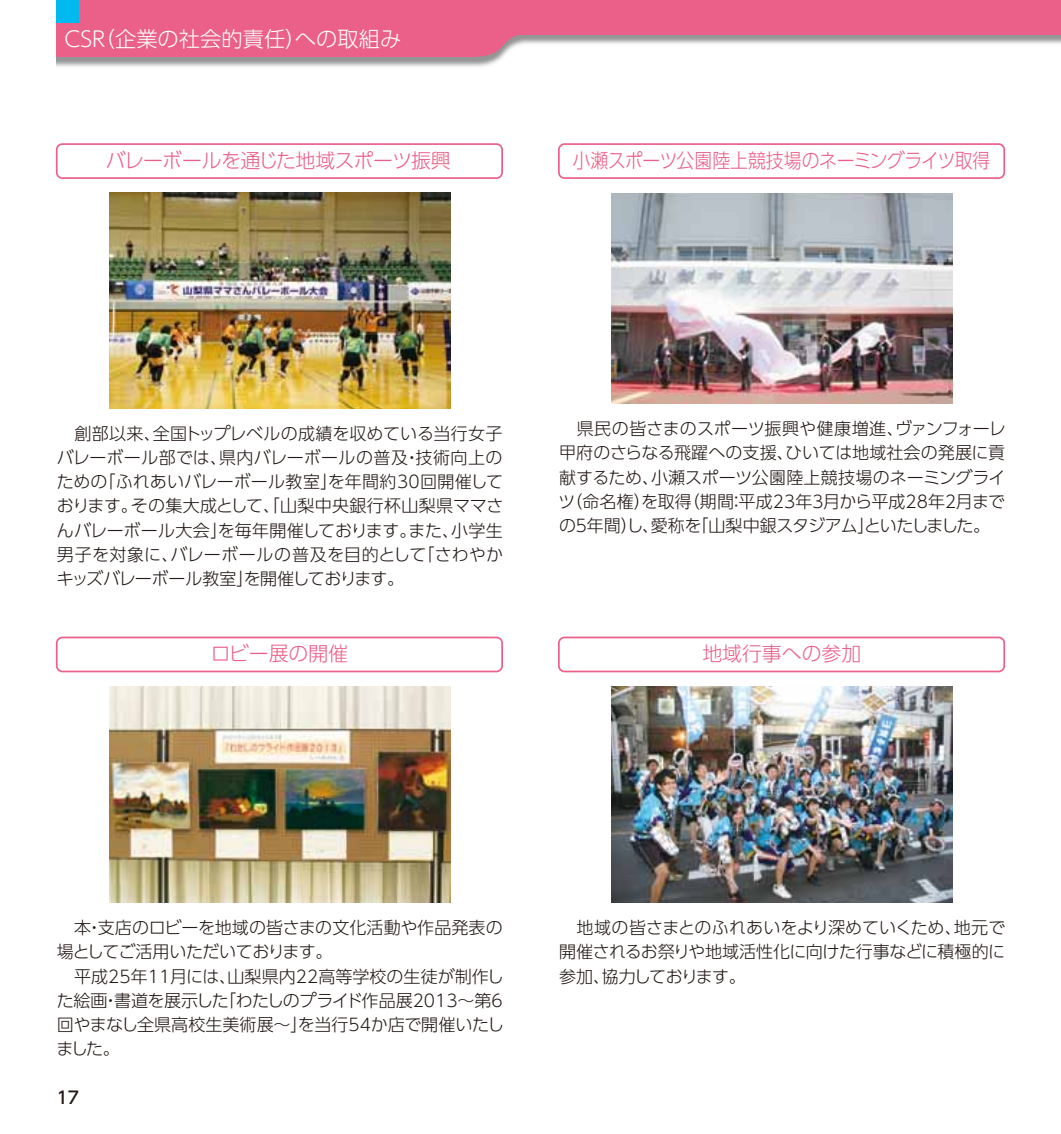
<style>
.page{position:relative;width:1061px;height:1134px;background:#fff}
.page>*{position:absolute;margin:0;border:0;box-sizing:border-box;transform-origin:0 0}
.t1{font:300 21.2px "UD Shin Go Pro";color:#fff}
.t2{font:300 19.8px "UD Shin Go Pro";letter-spacing:-.01em;color:#ea6088;scale:.9 1}
.t3{font:300 19.8px "UD Shin Go Pro";letter-spacing:-.03em;color:#ea6088}
.t4{font:300 19.8px "UD Shin Go Pro";letter-spacing:-.01em;color:#ea6088}
.t5{font:300 17px/24.2px "UD Shin Go Pro";letter-spacing:-.01em;color:#221815;text-align:justify}
.t6{font:500 17px "UD Shin Go Pro";color:#221815}
</style>
<div class="page">
<img style="left:57px;top:34px;width:1003px;height:33px">
<div style="left:57px;top:0;width:419px;height:57px;background:#ea6088"></div>
<div style="left:449px;top:0;width:611px;height:34px;background:#ea6088"></div>
<svg style="left:476px;top:34px;width:73px;height:23px"></svg>
<div style="left:57px;top:0;width:22px;height:23px;background:#00b9ef"></div>
<div style="left:56px;top:143px;width:447px;height:36px;border:2px solid #ea6088;border-radius:6px"></div>
<img style="left:110px;top:193px;width:340px;height:215px">
<div style="left:56px;top:637px;width:447px;height:35px;border:2px solid #ea6088;border-radius:6px"></div>
<img style="left:110px;top:687px;width:340px;height:215px">
<div style="left:558px;top:143px;width:446px;height:36px;border:2px solid #ea6088;border-radius:6px"></div>
<img style="left:611px;top:193px;width:341px;height:210px">
<div style="left:558px;top:637px;width:446px;height:35px;border:2px solid #ea6088;border-radius:6px"></div>
<img style="left:611px;top:687px;width:341px;height:215px">
<p class="t1" style="left:62px;top:22px;width:341px">ＣＳＲ（企業の社会的責任）への取組み</p>
<p class="t3" style="left:106px;top:144px;width:346px">バレーボールを通じた地域スポーツ振興</p>
<p class="t2" style="left:572px;top:144px;width:465px">小瀬スポーツ公園陸上競技場のネーミングライツ取得</p>
<p class="t5" style="left:57px;top:421px;width:448px">　創部以来、全国トップレベルの成績を収めている当行女子バレーボール部では、県内バレーボールの普及・技術向上のための「ふれあいバレーボール教室」を年間約30回開催しております。その集大成として、「山梨中央銀行杯山梨県ママさんバレーボール大会」を毎年開催しております。また、小学生男子を対象に、バレーボールの普及を目的として「さわやかキッズバレーボール教室」を開催しております。</p>
<p class="t4" style="left:211px;top:638px;width:139px">ロビー展の開催</p>
<p class="t5" style="left:558px;top:416px;width:449px">　県民の皆さまのスポーツ振興や健康増進、ヴァンフォーレ甲府のさらなる飛躍への支援、ひいては地域社会の発展に貢献するため、小瀬スポーツ公園陸上競技場のネーミングライツ（命名権）を取得（期間：平成23年３月から平成28年２月までの５年間）し、愛称を「山梨中銀スタジアム」といたしました。</p>
<p class="t4" style="left:702px;top:638px;width:160px">地域行事への参加</p>
<p class="t5" style="left:56px;top:915px;width:449px;text-align:left">　本・支店のロビーを地域の皆さまの文化活動や作品発表の場としてご活用いただいております。<br>　平成25年11月には、山梨県内22高等学校の生徒が制作した絵画・書道を展示した「わたしのプライド作品展2013～第6回やまなし全県高校生美術展～」を当行54か店で開催いたしました。</p>
<p class="t6" style="left:57px;top:1083px;width:24px">17</p>
<p class="t5" style="left:559px;top:915px;width:447px">　地域の皆さまとのふれあいをより深めていくため、地元で開催されるお祭りや地域活性化に向けた行事などに積極的に参加、協力しております。</p>
</div>
